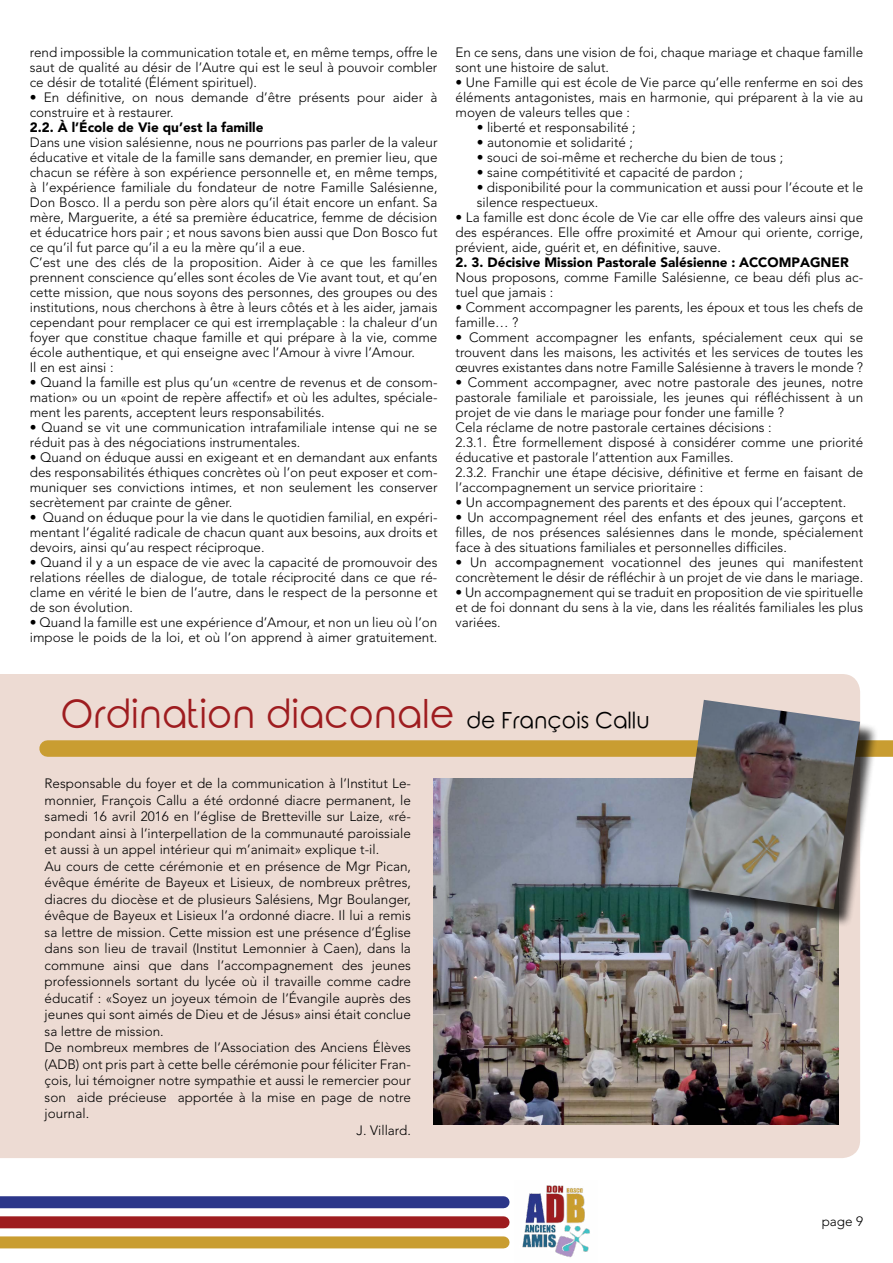
<style>
.page{position:relative;width:893px;height:1263px;background:#fff}
.page>*{position:absolute;margin:0;border:0;box-sizing:border-box;transform-origin:0 0}
.t1{font:39px "Rounded Elegance";color:#9e1c1f}
.t2{font:300 13.5px/15px "Avenir";color:#000;text-align:justify}
.t3{font:900 13.5px "Avenir";color:#000}
.s1{font-size:22.5px;color:#000}
</style>
<div class="page">
<div style="left:0;top:1196px;width:504px;height:12px;background:#2c3689"></div>
<div style="left:0;top:1236px;width:504px;height:12px;background:#c99d31"></div>
<div style="left:0;top:1216px;width:504px;height:12px;background:#9e1c1f"></div>
<img style="left:522px;top:1185px;width:68px;height:73px">
<div style="left:0;top:674px;width:860px;height:484px;background:#eddbd3"></div>
<div style="left:48px;top:740px;width:845px;height:17px;background:#c99d31"></div>
<img style="left:434px;top:779px;width:404px;height:345px">
<div style="left:680px;top:703px;width:198px;height:224px;background:#000;opacity:.75"></div>
<img style="left:677px;top:700px;width:183px;height:209px">
<p class="t2" style="left:30px;top:45px;width:409px">rend impossible la communication totale et, en même temps, offre le saut de qualité au désir de l’Autre qui est le seul à pouvoir combler ce désir de totalité (Élément spirituel).</p>
<p class="t2" style="left:30px;top:90px;width:409px">• En définitive, on nous demande d’être présents pour aider à construire et à restaurer.</p>
<p class="t3" style="left:30px;top:119px;width:235px">2.2. À l’École de Vie qu’est la famille</p>
<p class="t2" style="left:30px;top:135px;width:409px;text-align:left">Dans une vision salésienne, nous ne pourrions pas parler de la valeur éducative et vitale de la famille sans demander, en premier lieu, que chacun se réfère à son expérience personnelle et, en même temps, à l’expérience familiale du fondateur de notre Famille Salésienne, Don Bosco. Il a perdu son père alors qu’il était encore un enfant. Sa mère, Marguerite, a été sa première éducatrice, femme de décision et éducatrice hors pair ; et nous savons bien aussi que Don Bosco fut ce qu’il fut parce qu’il a eu la mère qu’il a eue.<br>C’est une des clés de la proposition. Aider à ce que les familles prennent conscience qu’elles sont écoles de Vie avant tout, et qu’en cette mission, que nous soyons des personnes, des groupes ou des institutions, nous cherchons à être à leurs côtés et à les aider, jamais cependant pour remplacer ce qui est irremplaçable : la chaleur d’un foyer que constitue chaque famille et qui prépare à la vie, comme école authentique, et qui enseigne avec l’Amour à vivre l’Amour.<br>Il en est ainsi :</p>
<p class="t2" style="left:30px;top:375px;width:409px">• Quand la famille est plus qu’un «centre de revenus et de consom&shy;mation» ou un «point de repère affectif» et où les adultes, spéciale&shy;ment les parents, acceptent leurs responsabilités.</p>
<p class="t2" style="left:30px;top:420px;width:409px">• Quand se vit une communication intrafamiliale intense qui ne se réduit pas à des négociations instrumentales.</p>
<p class="t2" style="left:30px;top:450px;width:409px">• Quand on éduque aussi en exigeant et en demandant aux enfants des responsabilités éthiques concrètes où l’on peut exposer et com&shy;muniquer ses convictions intimes, et non seulement les conserver secrètement par crainte de gêner.</p>
<p class="t2" style="left:30px;top:510px;width:409px">• Quand on éduque pour la vie dans le quotidien familial, en expéri&shy;mentant l’égalité radicale de chacun quant aux besoins, aux droits et devoirs, ainsi qu’au respect réciproque.</p>
<p class="t2" style="left:30px;top:555px;width:409px">• Quand il y a un espace de vie avec la capacité de promouvoir des relations réelles de dialogue, de totale réciprocité dans ce que ré&shy;clame en vérité le bien de l’autre, dans le respect de la personne et de son évolution.</p>
<p class="t2" style="left:30px;top:615px;width:409px">• Quand la famille est une expérience d’Amour, et non un lieu où l’on impose le poids de la loi, et où l’on apprend à aimer gratuitement.</p>
<p class="t2" style="left:455px;top:45px;width:409px">En ce sens, dans une vision de foi, chaque mariage et chaque famille sont une histoire de salut.</p>
<p class="t2" style="left:455px;top:75px;width:409px">• Une Famille qui est école de Vie parce qu’elle renferme en soi des éléments antagonistes, mais en harmonie, qui préparent à la vie au moyen de valeurs telles que :</p>
<p class="t2" style="left:477px;top:120px;width:161px">• liberté et responsabilité ;</p>
<p class="t2" style="left:477px;top:135px;width:158px">• autonomie et solidarité ;</p>
<p class="t2" style="left:477px;top:150px;width:308px">• souci de soi-même et recherche du bien de tous ;</p>
<p class="t2" style="left:477px;top:165px;width:268px">• saine compétitivité et capacité de pardon ;</p>
<p class="t2" style="left:477px;top:180px;width:388px">• disponibilité pour la communication et aussi pour l’écoute et le silence respectueux.</p>
<p class="t2" style="left:455px;top:210px;width:409px">• La famille est donc école de Vie car elle offre des valeurs ainsi que des espérances. Elle offre proximité et Amour qui oriente, corrige, prévient, aide, guérit et, en définitive, sauve.</p>
<p class="t3" style="left:455px;top:254px;width:395px">2. 3. Décisive Mission Pastorale Salésienne : ACCOMPAGNER</p>
<p class="t2" style="left:455px;top:270px;width:409px">Nous proposons, comme Famille Salésienne, ce beau défi plus ac&shy;tuel que jamais :</p>
<p class="t2" style="left:455px;top:300px;width:409px">• Comment accompagner les parents, les époux et tous les chefs de famille… ?</p>
<p class="t2" style="left:455px;top:330px;width:409px">• Comment accompagner les enfants, spécialement ceux qui se trouvent dans les maisons, les activités et les services de toutes les œuvres existantes dans notre Famille Salésienne à travers le monde ?</p>
<p class="t2" style="left:455px;top:375px;width:409px;text-align:left">• Comment accompagner, avec notre pastorale des jeunes, notre pastorale familiale et paroissiale, les jeunes qui réfléchissent à un projet de vie dans le mariage pour fonder une famille ?<br>Cela réclame de notre pastorale certaines décisions :<br>2.3.1. Être formellement disposé à considérer comme une priorité éducative et pastorale l’attention aux Familles.<br>2.3.2. Franchir une étape décisive, définitive et ferme en faisant de l’accompagnement un service prioritaire :</p>
<p class="t2" style="left:455px;top:495px;width:392px">• Un accompagnement des parents et des époux qui l’acceptent.</p>
<p class="t2" style="left:455px;top:510px;width:409px">• Un accompagnement réel des enfants et des jeunes, garçons et filles, de nos présences salésiennes dans le monde, spécialement face à des situations familiales et personnelles difficiles.</p>
<p class="t2" style="left:455px;top:555px;width:409px">• Un accompagnement vocationnel des jeunes qui manifestent concrètement le désir de réfléchir à un projet de vie dans le mariage.</p>
<p class="t2" style="left:455px;top:585px;width:409px">• Un accompagnement qui se traduit en proposition de vie spirituelle et de foi donnant du sens à la vie, dans les réalités familiales les plus variées.</p>
<h1 class="t1" style="left:61px;top:692px;width:591px">Ordination diaconale <span class="s1">de François Callu</span></h1>
<p class="t2" style="left:45px;top:776px;width:368px">Responsable du foyer et de la communication à l’Institut Le-</p>
<p class="t2" style="left:45px;top:793px;width:368px">monnier, François Callu a été ordonné diacre permanent, le</p>
<p class="t2" style="left:45px;top:809px;width:368px">samedi 16 avril 2016 en l’église de Bretteville sur Laize, «ré-</p>
<p class="t2" style="left:45px;top:826px;width:368px">pondant ainsi à l’interpellation de la communauté paroissiale</p>
<p class="t2" style="left:45px;top:842px;width:336px">et aussi à un appel intérieur qui m’animait» explique t-il.</p>
<p class="t2" style="left:45px;top:859px;width:368px">Au cours de cette cérémonie et en présence de Mgr Pican,</p>
<p class="t2" style="left:45px;top:875px;width:368px">évêque émérite de Bayeux et Lisieux, de nombreux prêtres,</p>
<p class="t2" style="left:45px;top:892px;width:368px">diacres du diocèse et de plusieurs Salésiens, Mgr Boulanger,</p>
<p class="t2" style="left:45px;top:908px;width:368px">évêque de Bayeux et Lisieux l’a ordonné diacre. Il lui a remis</p>
<p class="t2" style="left:45px;top:925px;width:368px">sa lettre de mission. Cette mission est une présence d’Église</p>
<p class="t2" style="left:45px;top:941px;width:368px">dans son lieu de travail (Institut Lemonnier à Caen), dans la</p>
<p class="t2" style="left:45px;top:958px;width:368px">commune ainsi que dans l’accompagnement des jeunes</p>
<p class="t2" style="left:45px;top:974px;width:368px">professionnels sortant du lycée où il travaille comme cadre</p>
<p class="t2" style="left:45px;top:991px;width:368px">éducatif : «Soyez un joyeux témoin de l’Évangile auprès des</p>
<p class="t2" style="left:45px;top:1007px;width:368px">jeunes qui sont aimés de Dieu et de Jésus» ainsi était conclue</p>
<p class="t2" style="left:45px;top:1024px;width:121px">sa lettre de mission.</p>
<p class="t2" style="left:45px;top:1040px;width:368px">De nombreux membres de l’Association des Anciens Élèves</p>
<p class="t2" style="left:45px;top:1057px;width:368px">(ADB) ont pris part à cette belle cérémonie pour féliciter Fran-</p>
<p class="t2" style="left:45px;top:1073px;width:368px">çois, lui témoigner notre sympathie et aussi le remercier pour</p>
<p class="t2" style="left:45px;top:1090px;width:368px">son aide précieuse apportée à la mise en page de notre</p>
<p class="t2" style="left:45px;top:1106px;width:46px">journal.</p>
<p class="t2" style="left:357px;top:1123px;width:56px">J. Villard.</p>
<p class="t2" style="left:822px;top:1213px;width:43px">page 9</p>
</div>
